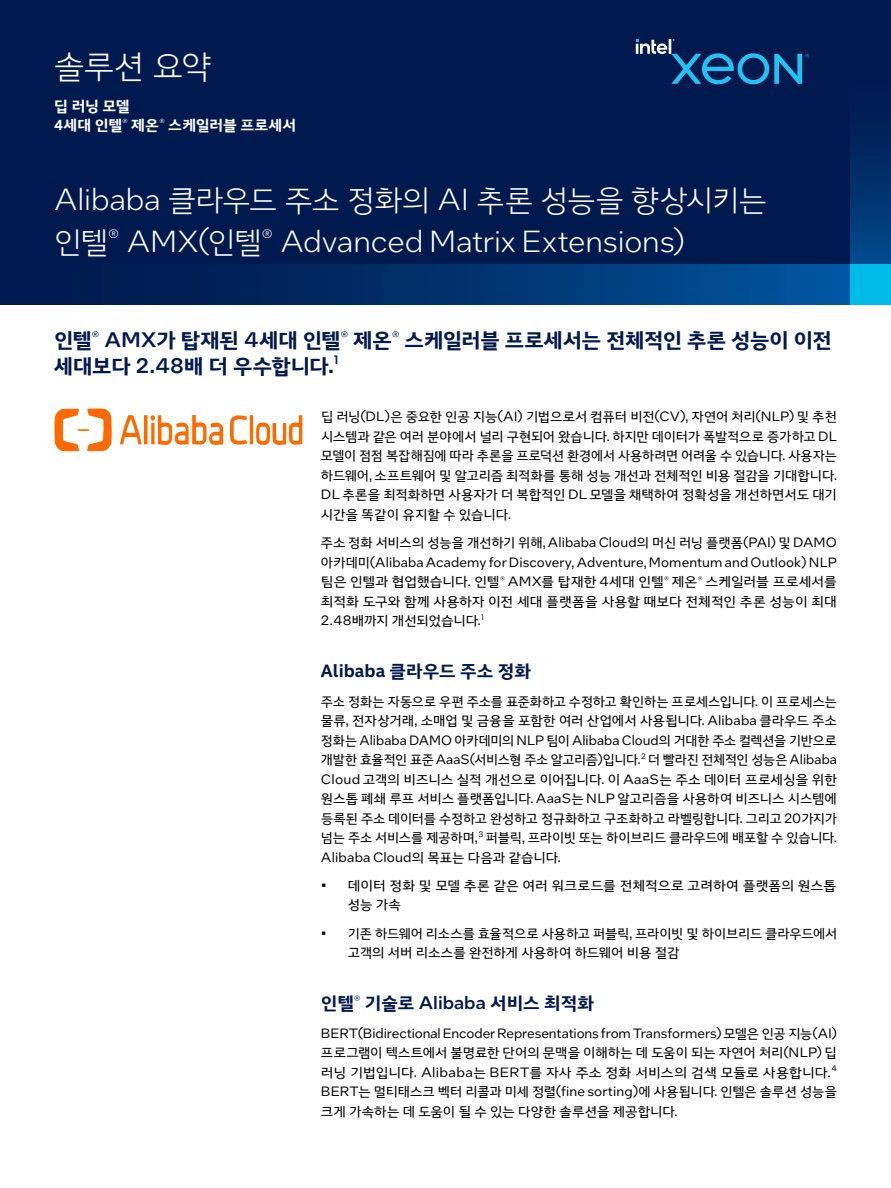
<style>
.page{position:relative;width:891px;height:1188px;background:#fff}
.page>*{position:absolute;margin:0;border:0;box-sizing:border-box;transform-origin:0 0}
.t1{font:300 33px "Intel Clear Kor";color:#fff}
.t2{font:300 30.45px "Intel One Text";letter-spacing:-.005em;color:#fff}
.t3{font:300 30.45px "Intel Clear Kor";letter-spacing:-.035em;color:#fff}
.t4{font:700 21px/25.2px "Intel Clear Kor";letter-spacing:-.01em;color:#00194e}
.t5{font:700 18px "Intel Clear Kor";color:#00194e}
.t6{font:700 15px/19.2px "Intel Clear Kor";color:#fff}
.t7{font:13.5px/19.5px "Intel Clear Kor";letter-spacing:-.005em;color:#000;text-align:justify}
.t8{font:13.5px "Intel One Text";color:#000}
.s1{font-family:"Intel One Text"}
.s2{font-family:"Intel Clear Kor"}
.s3{font-family:"Intel One Text";font-weight:500}
</style>
<div class="page">
<div style="left:0;top:0;width:891px;height:305px;background:#00194e"></div>
<div style="left:0;top:264px;width:891px;height:41px;background:linear-gradient(to right,#001243,#00569e)"></div>
<svg style="left:850px;top:129px;width:41px;height:135px"></svg>
<div style="left:850px;top:264px;width:41px;height:41px;background:#00bbe7"></div>
<svg style="left:636px;top:39px;width:173px;height:45px"></svg>
<svg style="left:55px;top:409px;width:247px;height:42px"></svg>
<h1 class="t1" style="left:54px;top:46px;width:159px">솔루션 요약</h1>
<p class="t6" style="left:54px;top:96px;width:243px">딥 러닝 모델<br>4세대 인텔<sup>®</sup> 제온<sup>®</sup> 스케일러블 프로세서</p>
<h2 class="t3" style="left:54px;top:182px;width:714px"><span class="s1">Alibaba</span> 클라우드 주소 정화의 <span class="s1">AI</span> 추론 성능을 향상시키는</h2>
<h2 class="t2" style="left:54px;top:222px;width:633px"><span class="s2">인텔</span><sup>®</sup> AMX(<span class="s2">인텔</span><sup>®</sup> Advanced Matrix Extensions)</h2>
<h3 class="t4" style="left:54px;top:327px;width:779px">인텔<sup>®</sup> <span class="s3">AMX</span>가 탑재된 <span class="s3">4</span>세대 인텔<sup>®</sup> 제온<sup>®</sup> 스케일러블 프로세서는 전체적인 추론 성능이 이전 세대보다 <span class="s3">2.48</span>배 더 우수합니다.<sup>1</sup></h3>
<p class="t7" style="left:321px;top:407px;width:518px">딥 러닝<span class="s1">(DL)</span>은 중요한 인공 지능<span class="s1">(AI)</span> 기법으로서 컴퓨터 비전<span class="s1">(CV)</span>, 자연어 처리<span class="s1">(NLP)</span> 및 추천 시스템과 같은 여러 분야에서 널리 구현되어 왔습니다. 하지만 데이터가 폭발적으로 증가하고 <span class="s1">DL </span>모델이 점점 복잡해짐에 따라 추론을 프로덕션 환경에서 사용하려면 어려울 수 있습니다. 사용자는 하드웨어, 소프트웨어 및 알고리즘 최적화를 통해 성능 개선과 전체적인 비용 절감을 기대합니다.<br><span class="s1">DL</span> 추론을 최적화하면 사용자가 더 복합적인 <span class="s1">DL</span> 모델을 채택하여 정확성을 개선하면서도 대기 시간을 똑같이 유지할 수 있습니다.</p>
<p class="t7" style="left:321px;top:533px;width:517px">주소 정화 서비스의 성능을 개선하기 위해, <span class="s1">Alibaba Cloud</span>의 머신 러닝 플랫폼<span class="s1">(PAI)</span> 및 <span class="s1">DAMO</span></p>
<p class="t8" style="left:321px;top:553px;width:518px"><span class="s2">아카데미</span>(Alibaba Academy for Discovery<span class="s2">,</span> Adventure<span class="s2">,</span> Momentum and Outlook) NLP</p>
<p class="t7" style="left:321px;top:572px;width:517px">팀은 인텔과 협업했습니다. 인텔<sup>®</sup> <span class="s1">AMX</span>를 탑재한 <span class="s1">4</span>세대 인텔<sup>®</sup> 제온<sup>®</sup> 스케일러블 프로세서를 최적화 도구와 함께 사용하자 이전 세대 플랫폼을 사용할 때보다 전체적인 추론 성능이 최대 <span class="s1">2.48</span>배까지 개선되었습니다.<sup>1</sup></p>
<h3 class="t5" style="left:321px;top:660px;width:211px">Alibaba 클라우드 주소 정화</h3>
<p class="t7" style="left:321px;top:691px;width:518px">주소 정화는 자동으로 우편 주소를 표준화하고 수정하고 확인하는 프로세스입니다. 이 프로세스는 물류, 전자상거래, 소매업 및 금융을 포함한 여러 산업에서 사용됩니다. <span class="s1">Alibaba</span> 클라우드 주소</p>
<p class="t8" style="left:321px;top:731px;width:518px"><span class="s2">정화는</span> Alibaba DAMO <span class="s2">아카데미의</span> NLP <span class="s2">팀이</span> Alibaba Cloud<span class="s2">의 거대한 주소 컬렉션을 기반으로</span></p>
<p class="t7" style="left:321px;top:749px;width:518px">개발한 효율적인 표준 <span class="s1">AaaS(</span>서비스형 주소 알고리즘<span class="s1">)</span>입니다.<sup>2</sup> 더 빨라진 전체적인 성능은 <span class="s1">Alibaba Cloud</span> 고객의 비즈니스 실적 개선으로 이어집니다. 이 <span class="s1">AaaS</span>는 주소 데이터 프로세싱을 위한 원스톱 폐쇄 루프 서비스 플랫폼입니다. <span class="s1">AaaS</span>는 <span class="s1">NLP</span> 알고리즘을 사용하여 비즈니스 시스템에 등록된 주소 데이터를 수정하고 완성하고 정규화하고 구조화하고 라벨링합니다. 그리고 <span class="s1">20</span>가지가 넘는 주소 서비스를 제공하며,<sup>3</sup> 퍼블릭, 프라이빗 또는 하이브리드 클라우드에 배포할 수 있습니다.</p>
<p class="t8" style="left:321px;top:848px;width:241px">Alibaba Cloud<span class="s2">의 목표는 다음과 같습니다.</span></p>
<p class="t7" style="left:348px;top:875px;width:490px;text-indent:-27px"><span class="s1">•</span> 데이터 정화 및 모델 추론 같은 여러 워크로드를 전체적으로 고려하여 플랫폼의 원스톱 성능 가속</p>
<p class="t7" style="left:348px;top:923px;width:491px;text-indent:-27px"><span class="s1">•</span> 기존 하드웨어 리소스를 효율적으로 사용하고 퍼블릭, 프라이빗 및 하이브리드 클라우드에서 고객의 서버 리소스를 완전하게 사용하여 하드웨어 비용 절감</p>
<h3 class="t5" style="left:321px;top:992px;width:274px">인텔<sup>®</sup> 기술로 <span class="s3">Alibaba</span> 서비스 최적화</h3>
<p class="t8" style="left:321px;top:1024px;width:518px">BERT(Bidirectional Encoder Representations from Transformers) <span class="s2">모델은 인공 지능</span>(AI)</p>
<p class="t7" style="left:321px;top:1042px;width:518px">프로그램이 텍스트에서 불명료한 단어의 문맥을 이해하는 데 도움이 되는 자연어 처리<span class="s1">(NLP)</span> 딥 러닝 기법입니다. <span class="s1">Alibaba</span>는 <span class="s1">BERT</span>를 자사 주소 정화 서비스의 검색 모듈로 사용합니다<span class="s1">.</span><sup>4<br></sup><span class="s1">BERT</span>는 멀티태스크 벡터 리콜과 미세 정렬<span class="s1">(fine sorting)</span>에 사용됩니다. 인텔은 솔루션 성능을 크게 가속하는 데 도움이 될 수 있는 다양한 솔루션을 제공합니다.</p>
</div>
